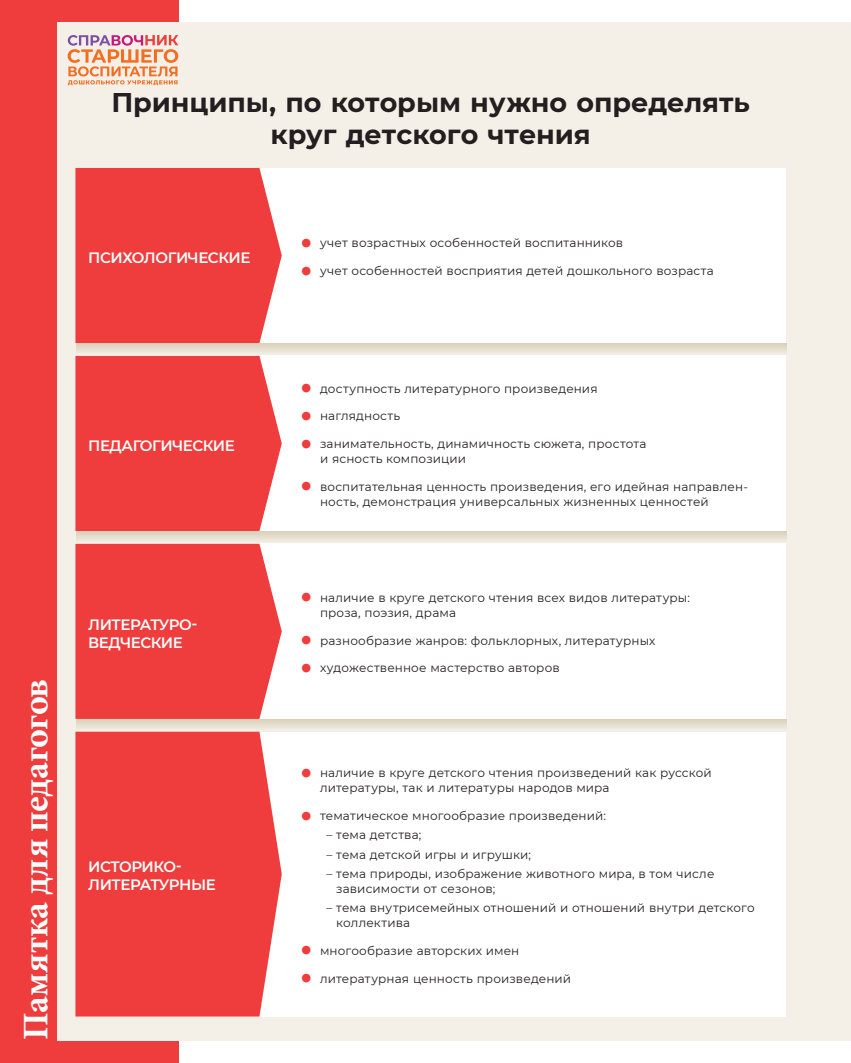
<style>
.page{position:relative;width:851px;height:1063px;background:#fff}
.page>*{position:absolute;margin:0;border:0;box-sizing:border-box;transform-origin:0 0}
.t1{font:700 36px "Minion Pro";letter-spacing:-.01em;color:#fff}
.t2{font:700 27px/31.5px "Montserrat";letter-spacing:-.005em;color:#231f20;text-align:center}
.t3{font:600 15px/18px "Montserrat";letter-spacing:-.03em;color:#fff}
.t4{font:12px/15px "Montserrat";letter-spacing:.01em;color:#231f20}
.s1{color:#ee3d3c}
</style>
<div class="page">
<div style="left:0;top:0;width:178px;height:1063px;background:#ee3d3c"></div>
<div style="left:57px;top:22px;width:793px;height:1019px;background:#f4f0e8"></div>
<svg style="left:68px;top:35px;width:110px;height:50px"></svg>
<div style="left:75px;top:168px;width:710px;height:175px;background:#fff"></div>
<svg style="left:75px;top:168px;width:207px;height:175px;background:#ee4746"></svg>
<div style="left:75px;top:356px;width:710px;height:175px;background:#fff"></div>
<svg style="left:75px;top:356px;width:207px;height:175px;background:#ee4746"></svg>
<div style="left:75px;top:544px;width:710px;height:175px;background:#fff"></div>
<svg style="left:75px;top:544px;width:207px;height:175px;background:#ee4746"></svg>
<div style="left:75px;top:732px;width:710px;height:285px;background:#fff"></div>
<div style="left:75px;top:732px;width:207px;height:285px;background:#ee3d3c"></div>
<svg style="left:77px;top:343px;width:710px;height:13px"></svg>
<svg style="left:77px;top:531px;width:710px;height:13px"></svg>
<svg style="left:77px;top:719px;width:710px;height:13px"></svg>
<h2 class="t2" style="left:111px;top:85px;width:639px">Принципы, по которым нужно определять круг детского чтения</h2>
<p class="t3" style="left:88px;top:248px;width:164px">Психологические</p>
<p class="t4" style="left:301px;top:235px;width:324px"><span class="s1">•</span> учет возрастных особенностей воспитанников</p>
<p class="t4" style="left:301px;top:263px;width:414px"><span class="s1">•</span> учет особенностей восприятия детей дошкольного возраста</p>
<p class="t3" style="left:88px;top:436px;width:148px">Педагогические</p>
<h1 class="t1" style="left:11px;top:1039px;width:362px;rotate:-90deg">Памятка для педагогов</h1>
<p class="t3" style="left:88px;top:615px;width:111px">Литературо&shy;ведческие</p>
<p class="t3" style="left:88px;top:857px;width:129px">Историко&shy;литературные</p>
<p class="t4" style="left:301px;top:380px;width:298px"><span class="s1">•</span> доступность литературного произведения</p>
<p class="t4" style="left:301px;top:408px;width:101px"><span class="s1">•</span> наглядность</p>
<p class="t4" style="left:320px;top:436px;width:328px;text-indent:-19px"><span class="s1">•</span> занимательность, динамичность сюжета, простота и ясность композиции</p>
<p class="t4" style="left:320px;top:479px;width:429px;text-indent:-19px"><span class="s1">•</span> воспитательная ценность произведения, его идейная направлен&shy;ность, демонстрация универсальных жизненных ценностей</p>
<p class="t4" style="left:320px;top:590px;width:371px;text-indent:-19px"><span class="s1">•</span> наличие в круге детского чтения всех видов литературы: проза, поэзия, драма</p>
<p class="t4" style="left:301px;top:632px;width:356px"><span class="s1">•</span> разнообразие жанров: фольклорных, литературных</p>
<p class="t4" style="left:301px;top:660px;width:260px"><span class="s1">•</span> художественное мастерство авторов</p>
<p class="t4" style="left:320px;top:765px;width:393px;text-indent:-19px"><span class="s1">•</span> наличие в круге детского чтения произведений как русской литературы, так и литературы народов мира</p>
<p class="t4" style="left:301px;top:808px;width:306px"><span class="s1">•</span> тематическое многообразие произведений:</p>
<p class="t4" style="left:326px;top:827px;width:96px">– тема детства;</p>
<p class="t4" style="left:326px;top:846px;width:206px">– тема детской игры и игрушки;</p>
<p class="t4" style="left:336px;top:866px;width:379px;text-indent:-10px">– тема природы, изображение животного мира, в том числе зависимости от сезонов;</p>
<p class="t4" style="left:336px;top:900px;width:420px;text-indent:-10px">– тема внутрисемейных отношений и отношений внутри детского коллектива</p>
<p class="t4" style="left:301px;top:943px;width:220px"><span class="s1">•</span> многообразие авторских имен</p>
<p class="t4" style="left:301px;top:970px;width:272px"><span class="s1">•</span> литературная ценность произведений</p>
</div>
